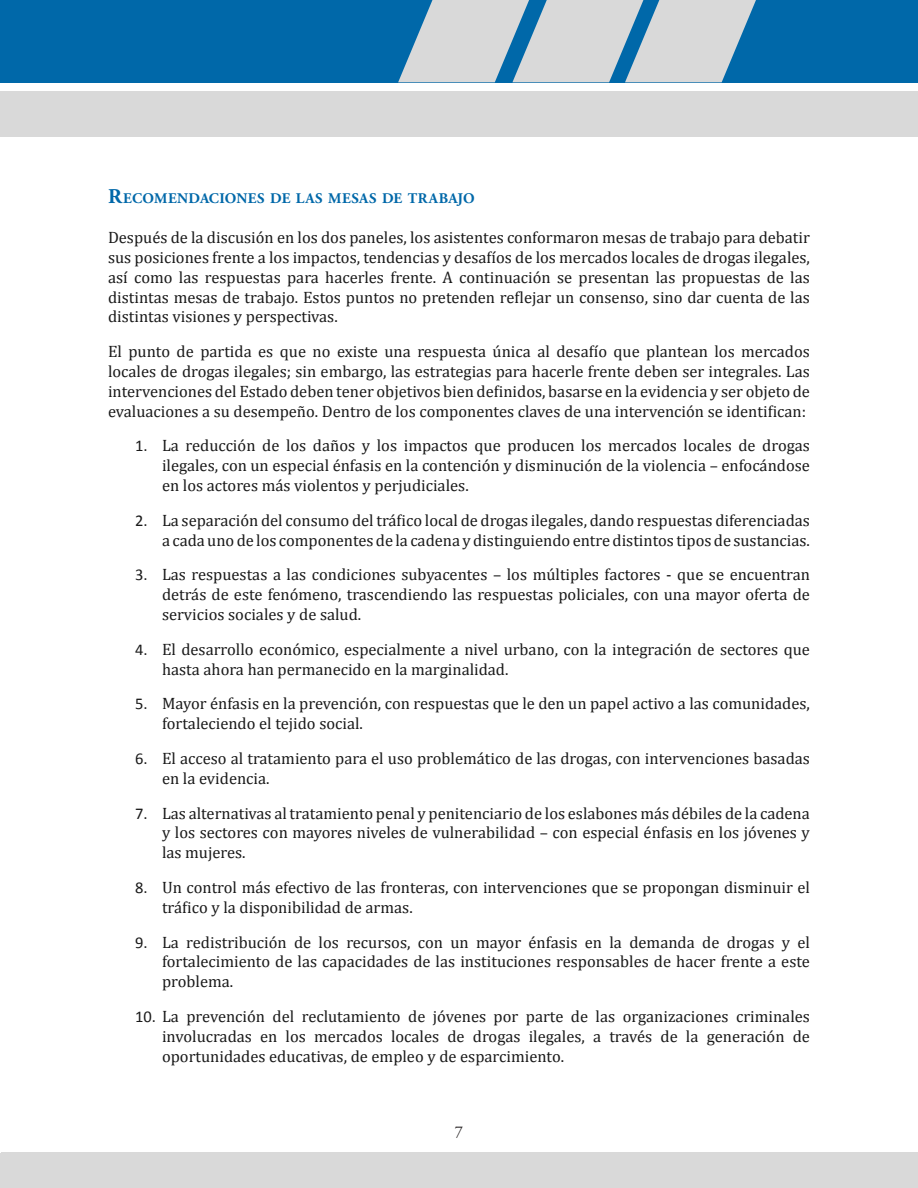
<style>
.page{position:relative;width:918px;height:1188px;background:#fff}
.page>*{position:absolute;margin:0;border:0;box-sizing:border-box;transform-origin:0 0}
.t1{font:16.5px/19.8px "Cambria";color:#1a1a1a;text-align:justify}
.t2{font:16.5px "Adobe Garamond Pro";color:#231f20}
.subhead_A{font:700 14.7px "Adobe Garamond Pro";letter-spacing:.03em;color:#0068a9}
.s1{font-size:21px}
.s2{font-family:"Calibri"}
</style>
<div class="page">
<div style="left:0;top:0;width:918px;height:82px;background:#0068a9"></div>
<div style="left:0;top:92px;width:918px;height:45px;background:#d9d9d9"></div>
<svg style="left:398px;top:0;width:358px;height:82px"></svg>
<svg style="left:0;top:1153px;width:1px;height:35px"></svg>
<div style="left:1px;top:1153px;width:917px;height:35px;background:#d9d9d9"></div>
<p class="subhead_A" style="left:108px;top:190px;width:368px"><span class="s1">R</span>ECOMENDACIONES DE LAS MESAS DE TRABAJO</p>
<p class="t1" style="left:108px;top:228px;width:704px">Después de la discusión en los dos paneles, los asistentes conformaron mesas de trabajo para debatir sus posiciones frente a los impactos, tendencias y desafíos de los mercados locales de drogas ilegales, así como las respuestas para hacerles frente. A continuación se presentan las propuestas de las distintas mesas de trabajo. Estos puntos no pretenden reflejar un consenso, sino dar cuenta de las distintas visiones y perspectivas.</p>
<p class="t1" style="left:108px;top:342px;width:704px">El punto de partida es que no existe una respuesta única al desafío que plantean los mercados locales de drogas ilegales; sin embargo, las estrategias para hacerle frente deben ser integrales. Las intervenciones del Estado deben tener objetivos bien definidos, basarse en la evidencia y ser objeto de evaluaciones a su desempeño. Dentro de los componentes claves de una intervención se identifican:</p>
<p class="t1" style="left:162px;top:436px;width:649px;text-indent:-27px"><span class="s2">1.</span> La reducción de los daños y los impactos que producen los mercados locales de drogas ilegales, con un especial énfasis en la contención y disminución de la violencia – enfocándose en los actores más violentos y perjudiciales.</p>
<p class="t1" style="left:135px;top:510px;width:677px;text-align:right"><span class="s2">2.</span> La separación del consumo del tráfico local de drogas ilegales, dando respuestas diferenciadas a cada uno de los componentes de la cadena y distinguiendo entre distintos tipos de sustancias.</p>
<p class="t1" style="left:162px;top:565px;width:649px;text-indent:-27px"><span class="s2">3.</span> Las respuestas a las condiciones subyacentes – los múltiples factores - que se encuentran detrás de este fenómeno, trascendiendo las respuestas policiales, con una mayor oferta de servicios sociales y de salud.</p>
<p class="t1" style="left:162px;top:639px;width:649px;text-indent:-27px"><span class="s2">4.</span> El desarrollo económico, especialmente a nivel urbano, con la integración de sectores que hasta ahora han permanecido en la marginalidad.</p>
<p class="t1" style="left:162px;top:694px;width:650px;text-indent:-27px"><span class="s2">5.</span> Mayor énfasis en la prevención, con respuestas que le den un papel activo a las comunidades, fortaleciendo el tejido social.</p>
<p class="t1" style="left:162px;top:748px;width:650px;text-indent:-27px"><span class="s2">6.</span> El acceso al tratamiento para el uso problemático de las drogas, con intervenciones basadas en la evidencia.</p>
<p class="t1" style="left:162px;top:803px;width:649px;text-indent:-27px"><span class="s2">7.</span> Las alternativas al tratamiento penal y penitenciario de los eslabones más débiles de la cadena y los sectores con mayores niveles de vulnerabilidad – con especial énfasis en los jóvenes y las mujeres.</p>
<p class="t1" style="left:162px;top:877px;width:649px;text-indent:-27px"><span class="s2">8.</span> Un control más efectivo de las fronteras, con intervenciones que se propongan disminuir el tráfico y la disponibilidad de armas.</p>
<p class="t1" style="left:162px;top:932px;width:650px;text-indent:-27px"><span class="s2">9.</span> La redistribución de los recursos, con un mayor énfasis en la demanda de drogas y el fortalecimiento de las capacidades de las instituciones responsables de hacer frente a este problema.</p>
<p class="t1" style="left:162px;top:1006px;width:650px;text-indent:-27px"><span class="s2">10.</span> La prevención del reclutamiento de jóvenes por parte de las organizaciones criminales involucradas en los mercados locales de drogas ilegales, a través de la generación de oportunidades educativas, de empleo y de esparcimiento.</p>
<p class="t2" style="left:455px;top:1122px;width:10px">7</p>
</div>
